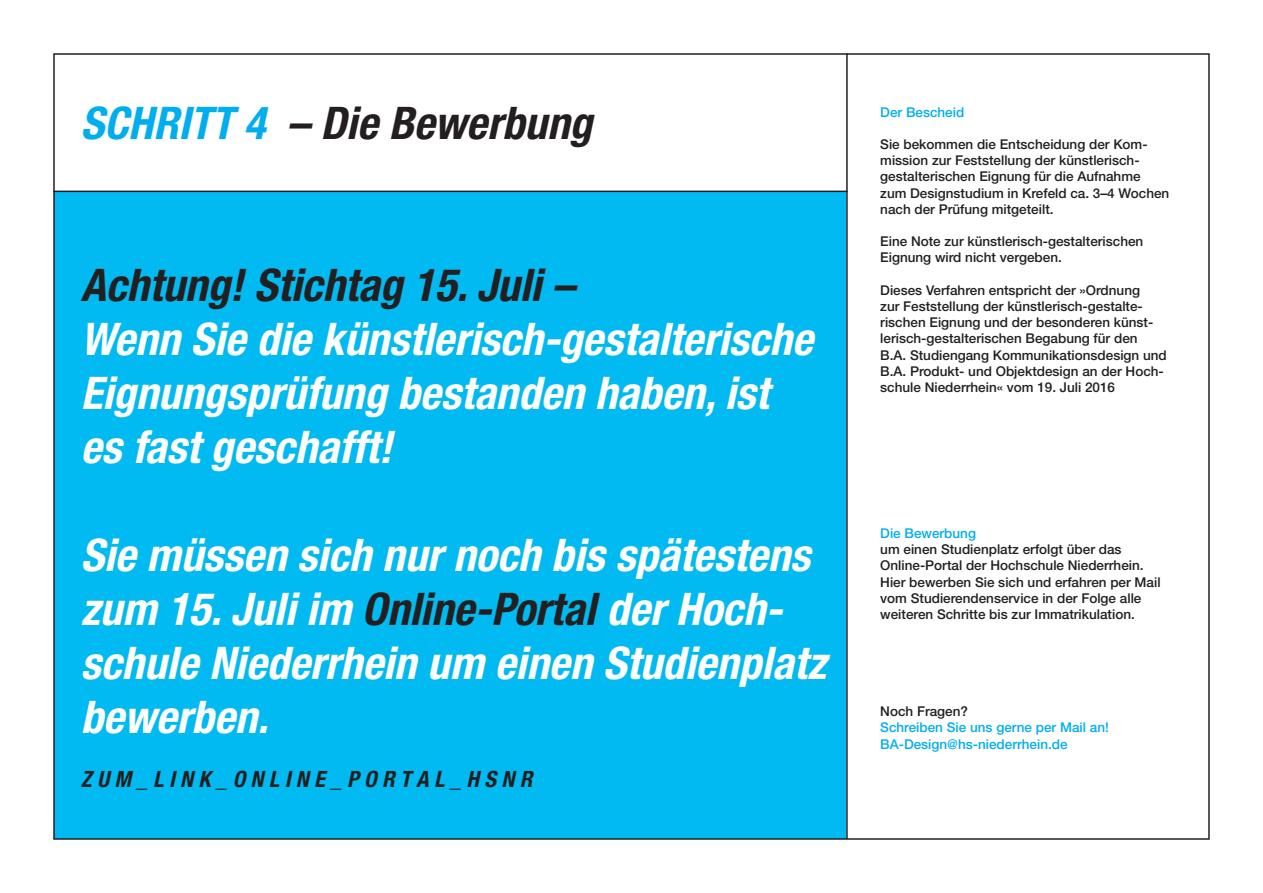
<style>
.page{position:relative;width:1263px;height:893px;background:#fff}
.page>*{position:absolute;margin:0;border:0;box-sizing:border-box;transform-origin:0 0}
.t1{font:italic 700 condensed 45px "Helvetica Neue LT Std";color:#fff}
.t2{font:italic 700 condensed 45px "Helvetica Neue LT Std";color:#231f20}
.t3{font:italic 700 condensed 22.5px "Helvetica Neue LT Std";color:#231f20}
.t4{font:500 13.5px/16.2px "Helvetica Neue LT Std";color:#231f20}
.t5{font:500 13.5px/16.2px "Helvetica Neue LT Std";color:#00aeef}
.s1{color:#00aeef}
.s2{color:#231f20}
</style>
<div class="page">
<div style="left:54px;top:192px;width:792px;height:647px;background:#00baf1"></div>
<hr style="left:846px;top:53px;width:2px;height:786px;background:#231f20">
<hr style="left:53px;top:191px;width:795px;height:1px;background:#231f20">
<p class="t2" style="left:81px;top:96px;width:513px"><span class="s1">SCHRITT 4</span> – Die Bewerbung</p>
<p class="t2" style="left:81px;top:258px;width:495px">Achtung! Stichtag 15. Juli –</p>
<p class="t1" style="left:81px;top:312px;width:734px">Wenn Sie die künstlerisch-gestalterische</p>
<p class="t1" style="left:81px;top:366px;width:689px">Eignungsprüfung bestanden haben, ist</p>
<p class="t1" style="left:81px;top:420px;width:313px">es fast geschafft!</p>
<p class="t1" style="left:81px;top:528px;width:731px">Sie müssen sich nur noch bis spätestens</p>
<p class="t1" style="left:81px;top:582px;width:704px">zum 15. Juli im <span class="s2">Online-Portal</span> der Hoch-</p>
<p class="t1" style="left:81px;top:636px;width:747px">schule Niederrhein um einen Studienplatz</p>
<p class="t1" style="left:81px;top:690px;width:189px">bewerben.</p>
<p class="t3" style="left:81px;top:766px;width:453px">Z U M _ L I N K _ O N L I N E _ P O R T A L _ H S N R</p>
<p class="t5" style="left:880px;top:104px;width:86px">Der Bescheid</p>
<p class="t4" style="left:880px;top:136px;width:269px">Sie bekommen die Entscheidung der Kom-</p>
<p class="t4" style="left:880px;top:152px;width:261px">mission zur Feststellung der künstlerisch-</p>
<p class="t4" style="left:880px;top:168px;width:291px">gestalterischen Eignung für die Aufnahme zum Designstudium in Krefeld ca. 3–4 Wochen nach der Prüfung mitgeteilt.</p>
<p class="t4" style="left:880px;top:233px;width:265px">Eine Note zur künstlerisch-gestalterischen<br>Eignung wird nicht vergeben.</p>
<p class="t4" style="left:880px;top:282px;width:261px">Dieses Verfahren entspricht der »Ordnung</p>
<p class="t4" style="left:880px;top:298px;width:264px">zur Feststellung der künstlerisch-gestalte-</p>
<p class="t4" style="left:880px;top:314px;width:275px">rischen Eignung und der besonderen künst-</p>
<p class="t4" style="left:880px;top:330px;width:259px">lerisch-gestalterischen Begabung für den</p>
<p class="t4" style="left:880px;top:347px;width:288px">B.A. Studiengang Kommunikationsdesign und<br>B.A. Produkt- und Objektdesign an der Hoch&shy;schule Niederrhein« vom 19. Juli 2016</p>
<p class="t5" style="left:880px;top:525px;width:97px">Die Bewerbung</p>
<p class="t4" style="left:880px;top:541px;width:243px">um einen Studienplatz erfolgt über das</p>
<p class="t4" style="left:880px;top:557px;width:282px">Online-Portal der Hochschule Niederrhein.<br>Hier bewerben Sie sich und erfahren per Mail vom Studierendenservice in der Folge alle weiteren Schritte bis zur Immatrikulation.</p>
<p class="t4" style="left:880px;top:703px;width:89px">Noch Fragen?</p>
<p class="t5" style="left:880px;top:719px;width:230px">Schreiben Sie uns gerne per Mail an!<br>BA-Design@hs-niederrhein.de</p>
</div>
